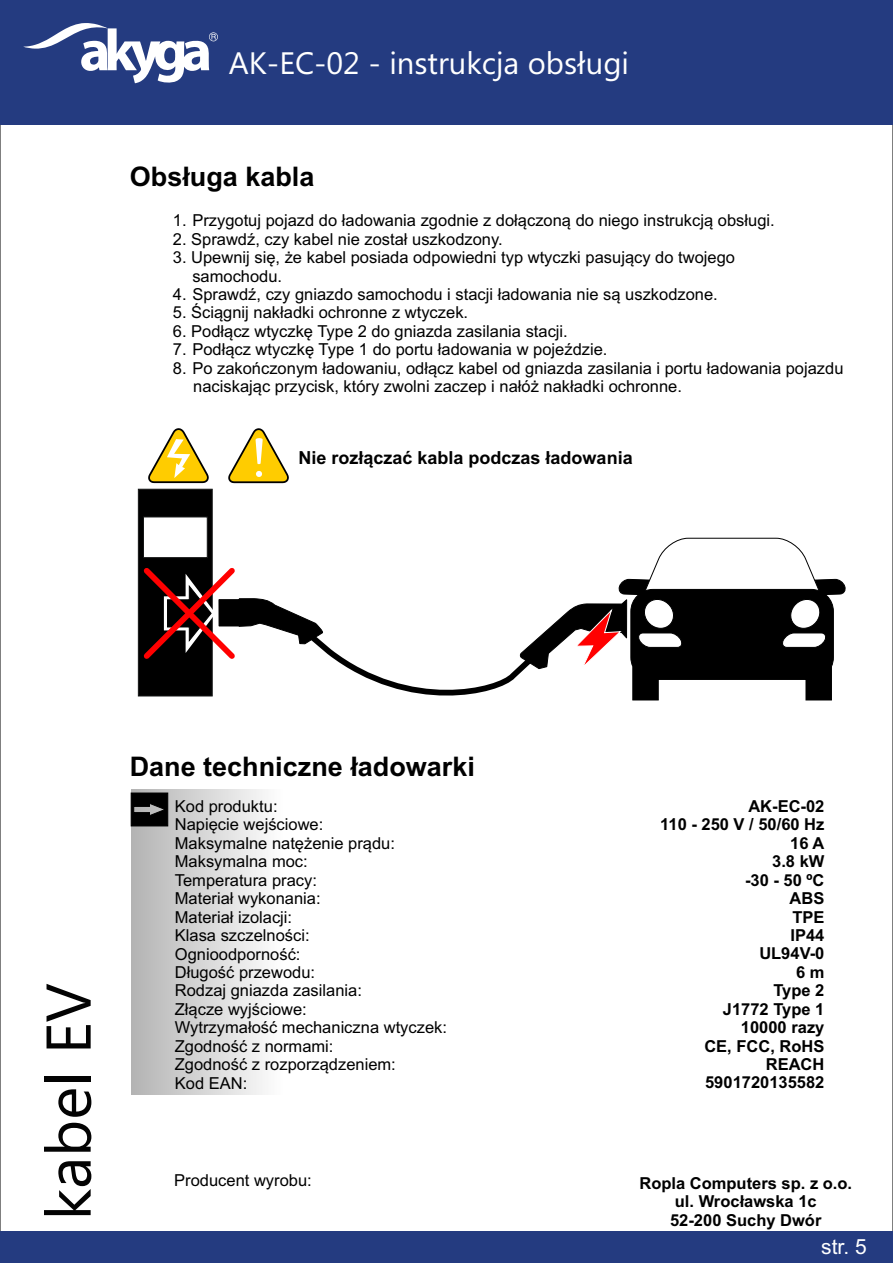
<style>
.page{position:relative;width:893px;height:1263px;background:#fff}
.page>*{position:absolute;margin:0;border:0;box-sizing:border-box;transform-origin:0 0}
.t1{font:63px "Ebrima";color:#030303}
.t2{font:31.05px "Ebrima";color:#fff}
.t3{font:700 27px "Arial";color:#000}
.t4{font:21px "Arial";color:#fff}
.t5{font:700 18px "Arial";color:#000}
.t6{font:16.5px/18.5px "Arial";color:#000}
.t7{font:700 16.5px/18.5px "Arial";color:#000;text-align:right}
</style>
<div class="page">
<div style="left:131px;top:789px;width:152px;height:305px;background:linear-gradient(to right,#b3b3b3,#fefefe)"></div>
<div style="left:0;top:0;width:893px;height:124px;background:#243b80"></div>
<svg style="left:23px;top:23px;width:195px;height:60px"></svg>
<div style="left:0;top:1231px;width:893px;height:31px;background:#243b80"></div>
<svg style="left:130px;top:792px;width:39px;height:35px"></svg>
<svg style="left:138px;top:428px;width:708px;height:273px"></svg>
<h2 class="t2" style="left:229px;top:51px;width:402px">AK-EC-02 - instrukcja obsługi</h2>
<h3 class="t3" style="left:130px;top:166px;width:186px">Obsługa kabla</h3>
<p class="t6" style="left:173px;top:213px;width:603px">1. Przygotuj pojazd do ładowania zgodnie z dołączoną do niego instrukcją obsługi.</p>
<p class="t6" style="left:173px;top:231px;width:331px">2. Sprawdź, czy kabel nie został uszkodzony.</p>
<p class="t6" style="left:192px;top:250px;width:544px;text-indent:-19px">3. Upewnij się, że kabel posiada odpowiedni typ wtyczki pasujący do twojego samochodu.</p>
<p class="t6" style="left:173px;top:286px;width:546px">4. Sprawdź, czy gniazdo samochodu i stacji ładowania nie są uszkodzone.</p>
<p class="t6" style="left:173px;top:305px;width:297px">5. Ściągnij nakładki ochronne z wtyczek.</p>
<p class="t6" style="left:173px;top:323px;width:396px">6. Podłącz wtyczkę Type 2 do gniazda zasilania stacji.</p>
<p class="t6" style="left:173px;top:342px;width:436px">7. Podłącz wtyczkę Type 1 do portu ładowania w pojeździe.</p>
<p class="t6" style="left:193px;top:360px;width:652px;text-indent:-20px">8. Po zakończonym ładowaniu, odłącz kabel od gniazda zasilania i portu ładowania pojazdu naciskając przycisk, który zwolni zaczep i nałóż nakładki ochronne.</p>
<p class="t5" style="left:298px;top:450px;width:336px">Nie rozłączać kabla podczas ładowania</p>
<h1 class="t1" style="left:45px;top:1220px;width:238px;rotate:-90deg">kabel EV</h1>
<h3 class="t3" style="left:130px;top:756px;width:347px">Dane techniczne ładowarki</h3>
<p class="t6" style="left:175px;top:798px;width:274px">Kod produktu:<br>Napięcie wejściowe:<br>Maksymalne natężenie prądu:<br>Maksymalna moc:<br>Temperatura pracy:<br>Materiał wykonania:<br>Materiał izolacji:<br>Klasa szczelności:<br>Ognioodporność:<br>Długość przewodu:<br>Rodzaj gniazda zasilania:<br>Złącze wyjściowe:<br>Wytrzymałość mechaniczna wtyczek:<br>Zgodność z normami:<br>Zgodność z rozporządzeniem:<br>Kod EAN:</p>
<p class="t7" style="left:660px;top:798px;width:166px">AK-EC-02<br>110 - 250 V / 50/60 Hz<br>16 A<br>3.8 kW<br>-30 - 50 ºC<br>ABS<br>TPE<br>IP44<br>UL94V-0<br>6 m<br>Type 2</p>
<p class="t7" style="left:723px;top:1001px;width:103px">J1772 Type 1</p>
<p class="t7" style="left:704px;top:1020px;width:122px">10000 razy<br>CE, FCC, RoHS<br>REACH</p>
<p class="t7" style="left:705px;top:1075px;width:121px">5901720135582</p>
<p class="t6" style="left:174px;top:1172px;width:139px">Producent wyrobu:</p>
<p class="t7" style="left:639px;top:1175px;width:214px;text-align:center">Ropla Computers sp. z o.o. ul. Wrocławska 1c</p>
<p class="t7" style="left:670px;top:1212px;width:153px">52-200 Suchy Dwór</p>
<p class="t4" style="left:821px;top:1239px;width:47px">str. 5</p>
</div>
